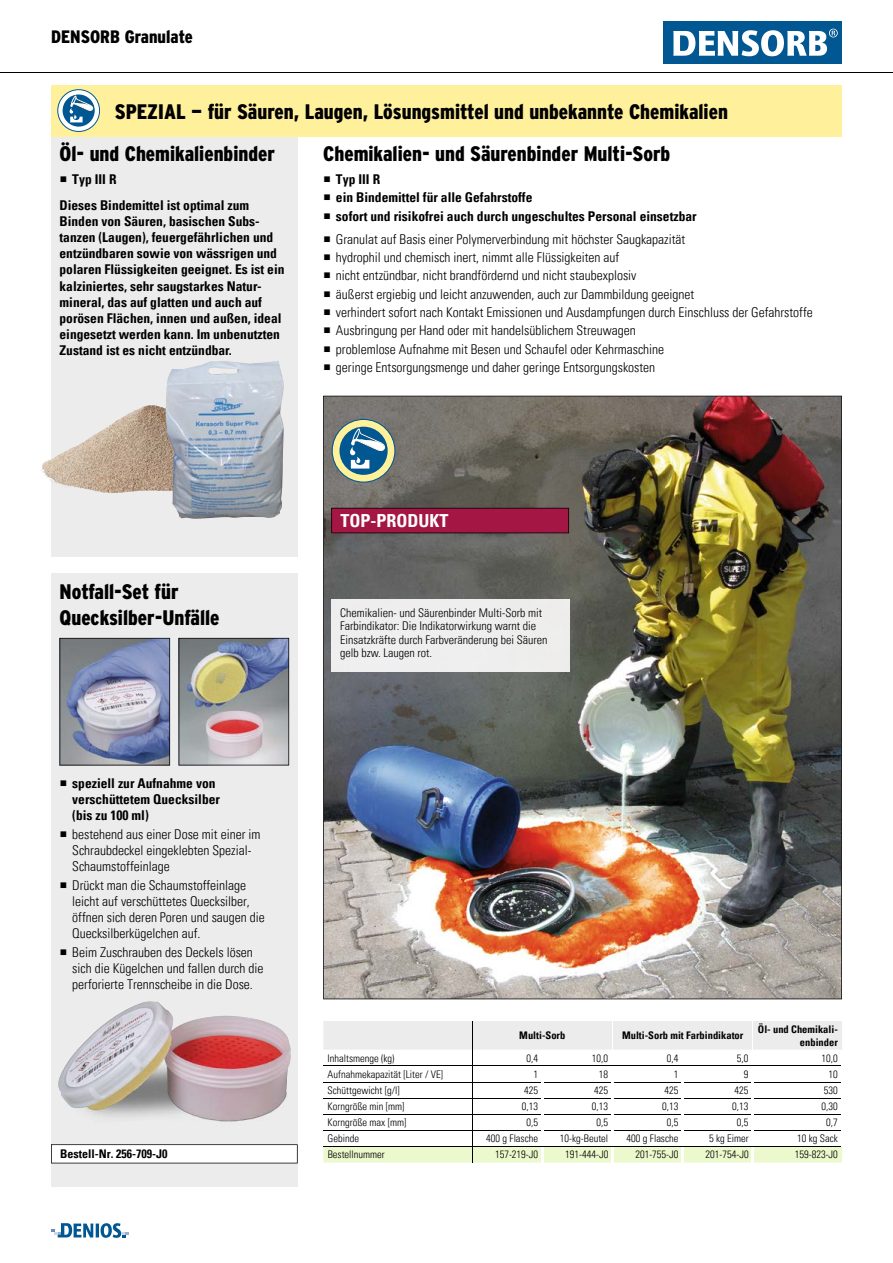
<style>
.page{position:relative;width:893px;height:1263px;background:#fff}
.page>*{position:absolute;margin:0;border:0;box-sizing:border-box;transform-origin:0 0}
.t1{font:900 21px/25.2px "Interstate CE Condensed";color:#000}
.t2{font:900 18px "Interstate CE Condensed";color:#000}
.t3{font:700 condensed 18px "Univers LT Pro";color:#fff}
.t4{font:300 condensed 13.5px/18.3px "Univers LT Pro";color:#000}
.t5{font:700 condensed 13.5px/16.2px "Univers LT Pro";color:#000}
.t6{font:300 condensed 12px/13.5px "Univers LT Pro";color:#000}
.t7{font:700 condensed 12px "Univers LT Pro";color:#000}
.t8{font:300 condensed 10.5px "Univers LT Pro";color:#000}
.t9{font:700 condensed 10.5px/12.6px "Univers LT Pro";color:#000;text-align:right}
</style>
<div class="page">
<div style="left:663px;top:21px;width:179px;height:43px;background:#005792"></div>
<svg style="left:673px;top:29px;width:165px;height:27px"></svg>
<svg style="left:51px;top:1223px;width:78px;height:15px"></svg>
<svg style="left:323px;top:1021px;width:519px;height:141px"></svg>
<div style="left:51px;top:98px;width:247px;height:459px;background:#ececec"></div>
<div style="left:51px;top:573px;width:247px;height:613px;background:#ececec"></div>
<img style="left:60px;top:638px;width:110px;height:127px">
<img style="left:179px;top:638px;width:110px;height:127px">
<img style="left:42px;top:405px;width:110px;height:78px">
<img style="left:323px;top:396px;width:519px;height:603px">
<div style="left:332px;top:600px;width:238px;height:72px;background:#efeeee"></div>
<svg style="left:332px;top:419px;width:63px;height:63px"></svg>
<div style="left:332px;top:419px;width:63px;height:64px;border:1px solid #005792;border-radius:50%"></div>
<div style="left:339px;top:427px;width:49px;height:48px;background:#005792;border-radius:50%"></div>
<svg style="left:349px;top:429px;width:38px;height:40px"></svg>
<svg style="left:51px;top:1144px;width:247px;height:19px;background:#efefef"></svg>
<img style="left:58px;top:1001px;width:233px;height:120px">
<img style="left:166px;top:361px;width:118px;height:158px">
<svg style="left:331px;top:508px;width:238px;height:25px;background:#9c143f"></svg>
<div style="left:51px;top:85px;width:791px;height:51px;background:#fff19c"></div>
<svg style="left:58px;top:90px;width:42px;height:41px"></svg>
<div style="left:57px;top:89px;width:43px;height:43px;border:1px solid #005792;border-radius:50%"></div>
<svg style="left:63px;top:94px;width:32px;height:33px"></svg>
<svg style="left:69px;top:96px;width:25px;height:26px"></svg>
<hr style="left:0;top:72px;width:893px;height:1px;background:#000">
<h2 class="t2" style="left:51px;top:24px;width:143px">DENSORB Granulate</h2>
<h1 class="t1" style="left:115px;top:98px;width:615px">SPEZIAL — für Säuren, Laugen, Lösungsmittel und unbekannte Chemikalien</h1>
<h1 class="t1" style="left:60px;top:141px;width:217px">Öl- und Chemikalienbinder</h1>
<h1 class="t1" style="left:323px;top:141px;width:349px">Chemikalien- und Säurenbinder Multi-Sorb</h1>
<p class="t5" style="left:72px;top:171px;width:46px">Typ III R</p>
<p class="t5" style="left:336px;top:170px;width:362px;line-height:18.3px">Typ III R<br>ein Bindemittel für alle Gefahrstoffe<br>sofort und risikofrei auch durch ungeschultes Personal einsetzbar</p>
<p class="t5" style="left:60px;top:196px;width:226px">Dieses Bindemittel ist optimal zum Binden von Säuren, basischen Subs&shy;tanzen (Laugen), feuergefährlichen und entzündbaren sowie von wässrigen und polaren Flüssigkeiten geeignet. Es ist ein kalziniertes, sehr saugstarkes Natur&shy;mineral, das auf glatten und auch auf porösen Flächen, innen und außen, ideal eingesetzt werden kann. Im unbenutzten Zustand ist es nicht entzündbar.</p>
<p class="t4" style="left:336px;top:229px;width:478px">Granulat auf Basis einer Polymerverbindung mit höchster Saugkapazität<br>hydrophil und chemisch inert, nimmt alle Flüssigkeiten auf<br>nicht entzündbar, nicht brandfördernd und nicht staubexplosiv<br>äußerst ergiebig und leicht anzuwenden, auch zur Dammbildung geeignet<br>verhindert sofort nach Kontakt Emissionen und Ausdampfungen durch Einschluss der Gefahrstoffe Ausbringung per Hand oder mit handelsüblichem Streuwagen<br>problemlose Aufnahme mit Besen und Schaufel oder Kehrmaschine<br>geringe Entsorgungsmenge und daher geringe Entsorgungskosten</p>
<h1 class="t1" style="left:60px;top:579px;width:161px">Notfall-Set für<br>Quecksilber-Unfälle</h1>
<p class="t5" style="left:72px;top:775px;width:149px">speziell zur Aufnahme von verschüttetem Quecksilber (bis zu 100 ml)</p>
<p class="t4" style="left:72px;top:825px;width:190px;line-height:16.2px">bestehend aus einer Dose mit einer im<br>Schraubdeckel eingeklebten Spezial-<br>Schaumstoffeinlage</p>
<p class="t4" style="left:72px;top:876px;width:194px;line-height:16.2px">Drückt man die Schaumstoffeinlage leicht auf verschüttetes Quecksilber, öffnen sich deren Poren und saugen die Quecksilberkügelchen auf.</p>
<p class="t4" style="left:72px;top:943px;width:193px;line-height:16.2px">Beim Zuschrauben des Deckels lösen sich die Kügelchen und fallen durch die perforierte Trennscheibe in die Dose.</p>
<p class="t7" style="left:60px;top:1146px;width:109px">Bestell-Nr. 256-709-J0</p>
<h2 class="t3" style="left:341px;top:510px;width:110px">TOP-PRODUKT</h2>
<p class="t6" style="left:340px;top:605px;width:209px">Chemikalien- und Säurenbinder Multi-Sorb mit Farbindikator: Die Indikatorwirkung warnt die Einsatzkräfte durch Farbveränderung bei Säuren gelb bzw. Laugen rot.</p>
<p class="t9" style="left:519px;top:1029px;width:48px">Multi-Sorb</p>
<p class="t9" style="left:622px;top:1029px;width:123px">Multi-Sorb mit Farbindikator</p>
<p class="t9" style="left:758px;top:1023px;width:81px">Öl- und Chemikali&shy;enbinder</p>
<p class="t8" style="left:328px;top:1051px;width:69px">Inhaltsmenge (kg)</p>
<p class="t8" style="left:526px;top:1051px;width:13px">0,4</p>
<p class="t8" style="left:592px;top:1051px;width:18px">10,0</p>
<p class="t8" style="left:667px;top:1051px;width:13px">0,4</p>
<p class="t8" style="left:737px;top:1051px;width:13px">5,0</p>
<p class="t8" style="left:822px;top:1051px;width:18px">10,0</p>
<p class="t8" style="left:328px;top:1067px;width:117px">Aufnahmekapazität [Liter / VE]</p>
<p class="t8" style="left:533px;top:1067px;width:6px">1</p>
<p class="t8" style="left:599px;top:1067px;width:11px">18</p>
<p class="t8" style="left:674px;top:1067px;width:6px">1</p>
<p class="t8" style="left:744px;top:1067px;width:6px">9</p>
<p class="t8" style="left:829px;top:1067px;width:11px">10</p>
<p class="t8" style="left:328px;top:1083px;width:74px">Schüttgewicht [g/l]</p>
<p class="t8" style="left:524px;top:1083px;width:15px">425</p>
<p class="t8" style="left:594px;top:1083px;width:15px">425</p>
<p class="t8" style="left:664px;top:1083px;width:15px">425</p>
<p class="t8" style="left:735px;top:1083px;width:15px">425</p>
<p class="t8" style="left:824px;top:1083px;width:15px">530</p>
<p class="t8" style="left:328px;top:1099px;width:78px">Korngröße min [mm]</p>
<p class="t8" style="left:522px;top:1099px;width:18px">0,13</p>
<p class="t8" style="left:592px;top:1099px;width:18px">0,13</p>
<p class="t8" style="left:662px;top:1099px;width:18px">0,13</p>
<p class="t8" style="left:732px;top:1099px;width:18px">0,13</p>
<p class="t8" style="left:822px;top:1099px;width:18px">0,30</p>
<p class="t8" style="left:328px;top:1115px;width:80px">Korngröße max [mm]</p>
<p class="t8" style="left:526px;top:1115px;width:13px">0,5</p>
<p class="t8" style="left:597px;top:1115px;width:13px">0,5</p>
<p class="t8" style="left:667px;top:1115px;width:13px">0,5</p>
<p class="t8" style="left:737px;top:1115px;width:13px">0,5</p>
<p class="t8" style="left:826px;top:1115px;width:13px">0,7</p>
<p class="t8" style="left:328px;top:1131px;width:33px">Gebinde</p>
<p class="t8" style="left:486px;top:1131px;width:53px">400 g Flasche</p>
<p class="t8" style="left:560px;top:1131px;width:50px">10-kg-Beutel</p>
<p class="t8" style="left:627px;top:1131px;width:53px">400 g Flasche</p>
<p class="t8" style="left:709px;top:1131px;width:41px">5 kg Eimer</p>
<p class="t8" style="left:797px;top:1131px;width:42px">10 kg Sack</p>
<p class="t8" style="left:328px;top:1147px;width:59px">Bestellnummer</p>
<p class="t8" style="left:495px;top:1147px;width:45px">157-219-J0</p>
<p class="t8" style="left:565px;top:1147px;width:45px">191-444-J0</p>
<p class="t8" style="left:635px;top:1147px;width:45px">201-755-J0</p>
<p class="t8" style="left:705px;top:1147px;width:45px">201-754-J0</p>
<p class="t8" style="left:795px;top:1147px;width:45px">159-823-J0</p>
</div>
